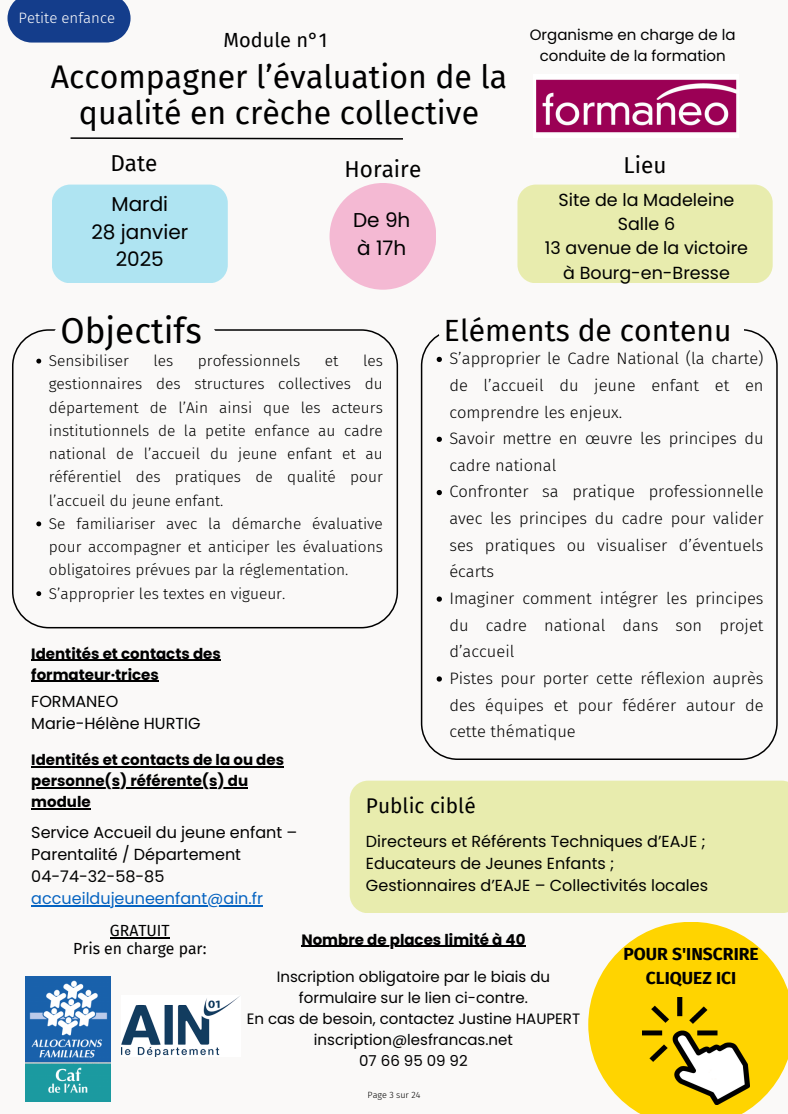
<style>
.page{position:relative;width:788px;height:1114px;background:#fff}
.page>*{position:absolute;margin:0;border:0;box-sizing:border-box;transform-origin:0 0}
.t1{font:35px "Fira Sans";color:#000}
.t2{font:32px/36px "Fira Sans";color:#000;text-align:center}
.t3{font:30px "Fira Sans";color:#000}
.t4{font:22.5px "Fira Sans";color:#000}
.t5{font:20.8px "Fira Sans";color:#000}
.t6{font:20px/27.8px "Poppins";color:#000;text-align:center}
.t7{font:20px "Fira Sans";color:#000}
.t8{font:17.5px/24.4px "Poppins";color:#000;text-align:center}
.t9{font:700 17.4px/24.1px "Fira Sans";color:#000;text-align:center}
.t10{font:300 16.5px/26.6px "Fira Sans";color:#000;text-align:justify}
.t11{font:16px/22.1px "Poppins";color:#000}
.t12{font:16px "Poppins";color:#0563c1}
.t13{font:15.75px "Fira Sans";color:#000}
.t14{font:300 15.5px/23.2px "Fira Sans";color:#000;text-align:justify}
.t15{font:15px/21px "Poppins";color:#000;text-align:center}
.t16{font:700 15px/21px "Poppins";color:#000}
.t17{font:300 15px "Fira Sans";color:#fff}
.t18{font:300 9px "Fira Sans";color:#000}
</style>
<div class="page">
<div style="left:0;top:0;width:787px;height:1114px;background:#faf9f8"></div>
<div style="left:52px;top:185px;width:176px;height:98px;background:#afe4f2;border-radius:18px"></div>
<div style="left:329px;top:183px;width:107px;height:107px;background:#f4b9d3;border-radius:50%"></div>
<div style="left:349px;top:780px;width:438px;height:133px;background:#e8ecae"></div>
<svg style="left:12px;top:329px;width:386px;height:299px"></svg>
<svg style="left:52px;top:329px;width:166px;height:37px"></svg>
<svg style="left:421px;top:329px;width:356px;height:431px"></svg>
<div style="left:426px;top:349px;width:318px;height:37px;background:#faf9f8;border-radius:19px"></div>
<svg style="left:70px;top:137px;width:333px;height:3px"></svg>
<div style="left:517px;top:185px;width:255px;height:98px;background:#e8ecae;border-radius:18px"></div>
<hr style="left:31px;top:905px;width:232px;height:1px;background:#0563c1">
<hr style="left:301px;top:945px;width:224px;height:2px;background:#000">
<img style="left:121px;top:996px;width:119px;height:61px">
<img style="left:25px;top:976px;width:86px;height:125px">
<img style="left:536px;top:79px;width:201px;height:54px">
<hr style="left:31px;top:766px;width:253px;height:2px;background:#000">
<hr style="left:31px;top:787px;width:217px;height:2px;background:#000">
<hr style="left:31px;top:808px;width:60px;height:2px;background:#000">
<svg style="left:36px;top:359px;width:5px;height:4px"></svg>
<svg style="left:36px;top:521px;width:5px;height:5px"></svg>
<svg style="left:36px;top:591px;width:5px;height:5px"></svg>
<svg style="left:436px;top:329px;width:307px;height:33px"></svg>
<svg style="left:436px;top:437px;width:6px;height:5px"></svg>
<svg style="left:436px;top:490px;width:6px;height:5px"></svg>
<svg style="left:436px;top:596px;width:6px;height:6px"></svg>
<svg style="left:436px;top:676px;width:6px;height:5px"></svg>
<hr style="left:31px;top:659px;width:190px;height:2px;background:#000">
<hr style="left:31px;top:680px;width:128px;height:2px;background:#000">
<hr style="left:110px;top:937px;width:60px;height:1px;background:#000">
<svg style="left:588px;top:922px;width:199px;height:192px;fill:#ffd400"></svg>
<img style="left:642px;top:997px;width:107px;height:107px">
<svg style="left:8px;top:0;width:122px;height:43px"></svg>
<p class="t17" style="left:18px;top:9px;width:98px">Petite enfance</p>
<p class="t15" style="left:529px;top:24px;width:207px">Organisme en charge de la conduite de la formation</p>
<h6 class="t7" style="left:223px;top:28px;width:105px">Module n°1</h6>
<h2 class="t2" style="left:51px;top:60px;width:458px">Accompagner l’évaluation de la qualité en crèche collective</h2>
<h1 class="t4" style="left:110px;top:149px;width:49px">Date</h1>
<h3 class="t4" style="left:344px;top:156px;width:78px">Horaire</h3>
<h4 class="t4" style="left:623px;top:152px;width:44px">Lieu</h4>
<p class="t6" style="left:91px;top:190px;width:98px">Mardi<br>28 janvier<br>2025</p>
<p class="t6" style="left:353px;top:206px;width:59px;text-align:left">De 9h à 17h</p>
<h3 class="t8" style="left:545px;top:187px;width:205px">Site de la Madeleine<br>Salle 6<br>13 avenue de la victoire à Bourg-en-Bresse</h3>
<p class="t1" style="left:60px;top:310px;width:143px">Objectifs</p>
<p class="t3" style="left:444px;top:313px;width:289px">Eléments de contenu</p>
<h3 class="t10" style="left:449px;top:345px;width:315px">S’approprier le Cadre National (la charte) de l’accueil du jeune enfant et en comprendre les enjeux.</h3>
<h6 class="t10" style="left:449px;top:425px;width:315px">Savoir mettre en œuvre les principes du cadre national</h6>
<h6 class="t10" style="left:449px;top:479px;width:315px">Confronter sa pratique professionnelle avec les principes du cadre pour valider ses pratiques ou visualiser d’éventuels écarts</h6>
<p class="t10" style="left:449px;top:585px;width:315px">Imaginer comment intégrer les principes du cadre national dans son projet d’accueil</p>
<p class="t10" style="left:449px;top:665px;width:315px">Pistes pour porter cette réflexion auprès des équipes et pour fédérer autour de cette thématique</p>
<p class="t14" style="left:49px;top:349px;width:82px">Sensibiliser</p>
<p class="t14" style="left:153px;top:349px;width:21px">les</p>
<p class="t14" style="left:198px;top:349px;width:104px">professionnels</p>
<p class="t14" style="left:325px;top:349px;width:15px">et</p>
<p class="t14" style="left:49px;top:349px;width:335px;text-indent:314px">les gestionnaires des structures collectives du département de l’Ain ainsi que les acteurs institutionnels de la petite enfance au cadre national de l’accueil du jeune enfant et au référentiel des pratiques de qualité pour l’accueil du jeune enfant.</p>
<h6 class="t14" style="left:49px;top:512px;width:335px">Se familiariser avec la démarche évaluative pour accompagner et anticiper les évaluations obligatoires prévues par la réglementation.</h6>
<p class="t14" style="left:49px;top:582px;width:238px">S’approprier les textes en vigueur.</p>
<h5 class="t16" style="left:31px;top:643px;width:191px">Identités et contacts des formateur·trices</h5>
<p class="t11" style="left:31px;top:690px;width:171px">FORMANEO<br>Marie-Hélène HURTIG</p>
<p class="t16" style="left:31px;top:750px;width:254px">Identités et contacts de la ou des</p>
<p class="t16" style="left:31px;top:771px;width:218px">personne(s) référente(s) du module</p>
<p class="t11" style="left:31px;top:821px;width:267px">Service Accueil du jeune enfant –<br>Parentalité / Département<br>04-74-32-58-85</p>
<h4 class="t12" style="left:31px;top:887px;width:233px">accueildujeuneenfant@ain.fr</h4>
<p class="t5" style="left:366px;top:794px;width:111px">Public ciblé</p>
<h4 class="t11" style="left:366px;top:830px;width:343px">Directeurs et Référents Techniques d’EAJE ;<br>Educateurs de Jeunes Enfants ;<br>Gestionnaires d’EAJE – Collectivités locales</h4>
<p class="t13" style="left:110px;top:921px;width:61px">GRATUIT</p>
<p class="t13" style="left:73px;top:939px;width:135px">Pris en charge par:</p>
<h1 class="t16" style="left:301px;top:929px;width:225px">Nombre de places limité à 40</h1>
<p class="t15" style="left:277px;top:966px;width:275px">Inscription obligatoire par le biais du formulaire sur le lien ci-contre.</p>
<p class="t15" style="left:247px;top:1008px;width:335px">En cas de besoin, contactez Justine HAUPERT</p>
<p class="t15" style="left:314px;top:1029px;width:200px">inscription@lesfrancas.net</p>
<h3 class="t15" style="left:359px;top:1050px;width:110px">07 66 95 09 92</h3>
<p class="t18" style="left:367px;top:1089px;width:54px">Page 3 sur 24</p>
<p class="t9" style="left:623px;top:942px;width:137px">POUR S'INSCRIRE<br>CLIQUEZ ICI</p>
</div>
